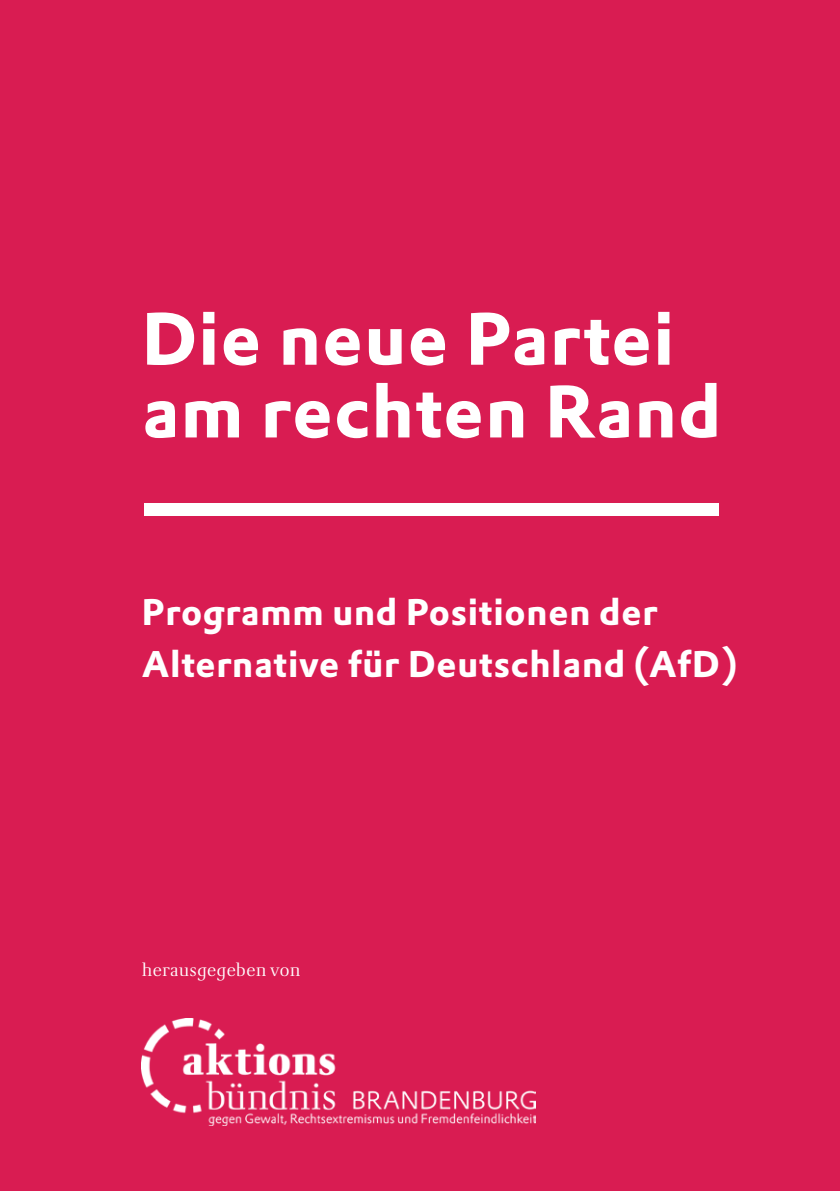
<style>
.page{position:relative;width:840px;height:1191px;background:#fff}
.page>*{position:absolute;margin:0;border:0;box-sizing:border-box;transform-origin:0 0}
.t1{font:72.6px/72.6px "DTL Prokyon T Bold";letter-spacing:.02em;color:#fff}
.t2{font:36.4px/52.4px "DTL Prokyon T Bold";letter-spacing:.02em;color:#fff}
.t3{font:300 18px "DTL Antares ST";color:#fff}
</style>
<div class="page">
<div style="left:0;top:0;width:839px;height:1191px;background:#d91c52"></div>
<img style="left:142px;top:1018px;width:393px;height:107px">
<div style="left:144px;top:503px;width:574px;height:12px;background:#fff"></div>
<h1 class="t1" style="left:142px;top:302px;width:580px">Die neue Partei am rechten Rand</h1>
<p class="t2" style="left:142px;top:585px;width:596px">Programm und Positionen der<br>Alternative für Deutschland (AfD)</p>
<p class="t3" style="left:142px;top:958px;width:160px">herausgegeben von</p>
</div>
